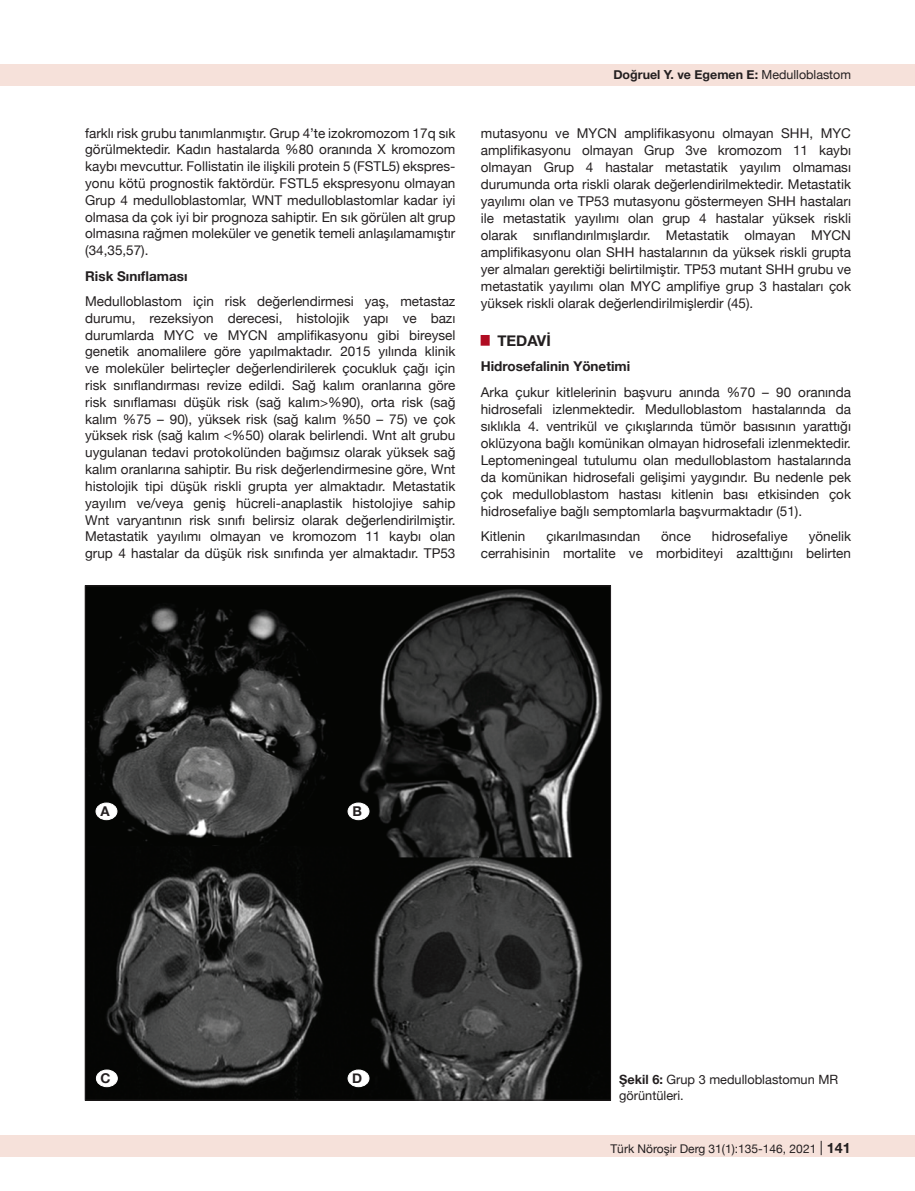
<style>
.page{position:relative;width:915px;height:1191px;background:#fff}
.page>*{position:absolute;margin:0;border:0;box-sizing:border-box;transform-origin:0 0}
.t1{font:700 15px "Helvetica Neue";color:#231f20}
.t2{font:13.5px/16.8px "Helvetica Neue";color:#231f20;text-align:justify}
.t3{font:700 13.5px "Helvetica Neue";color:#231f20}
.t4{font:12.75px/15.8px "Helvetica Neue";color:#231f20}
.t5{font:700 12.45px "Helvetica Neue";color:#231f20}
.t6{font:12px "Helvetica Neue";color:#231f20}
.s1{font-weight:400}
.s2{font-weight:700}
.s3{font-size:14.25px}
.s4{font-weight:700;font-size:14.25px}
</style>
<div class="page">
<div style="left:0;top:1135px;width:914px;height:22px;background:#f6e1da"></div>
<div style="left:0;top:64px;width:914px;height:21px;background:#f6e1da"></div>
<img style="left:87px;top:587px;width:521px;height:511px">
<div style="left:96px;top:803px;width:21px;height:16px;background:#fff;border-radius:50%"></div>
<div style="left:96px;top:803px;width:21px;height:17px;border:1px solid #fff;border-radius:50%"></div>
<div style="left:348px;top:803px;width:21px;height:16px;background:#fff;border-radius:50%"></div>
<div style="left:348px;top:803px;width:21px;height:17px;border:1px solid #fff;border-radius:50%"></div>
<div style="left:96px;top:1070px;width:21px;height:16px;background:#fff;border-radius:50%"></div>
<div style="left:96px;top:1069px;width:21px;height:17px;border:1px solid #fff;border-radius:50%"></div>
<div style="left:348px;top:1070px;width:21px;height:16px;background:#fff;border-radius:50%"></div>
<div style="left:348px;top:1069px;width:21px;height:17px;border:1px solid #fff;border-radius:50%"></div>
<p class="t2" style="left:85px;top:125px;width:371px">farklı risk grubu tanımlanmıştır. Grup 4’te izokromozom 17q sık görülmektedir. Kadın hastalarda %80 oranında X kromozom kaybı mevcuttur. Follistatin ile ilişkili protein 5 (FSTL5) ekspres&shy;yonu kötü prognostik faktördür. FSTL5 ekspresyonu olmayan Grup 4 medulloblastomlar, WNT medulloblastomlar kadar iyi olmasa da çok iyi bir prognoza sahiptir. En sık görülen alt grup olmasına rağmen moleküler ve genetik temeli anlaşılamamıştır (34,35,57).</p>
<p class="t3" style="left:85px;top:265px;width:104px">Risk Sınıflaması</p>
<p class="t2" style="left:85px;top:293px;width:371px">Medulloblastom için risk değerlendirmesi yaş, metastaz durumu, rezeksiyon derecesi, histolojik yapı ve bazı durumlarda MYC ve MYCN amplifikasyonu gibi bireysel genetik anomalilere göre yapılmaktadır. 2015 yılında klinik ve moleküler belirteçler değerlendirilerek çocukluk çağı için risk sınıflandırması revize edildi. Sağ kalım oranlarına göre risk sınıflaması düşük risk (sağ kalım&gt;%90), orta risk (sağ kalım %75 – 90), yüksek risk (sağ kalım %50 – 75) ve çok yüksek risk (sağ kalım &lt;%50) olarak belirlendi. Wnt alt grubu uygulanan tedavi protokolünden bağımsız olarak yüksek sağ kalım oranlarına sahiptir. Bu risk değerlendirmesine göre, Wnt histolojik tipi düşük riskli grupta yer almaktadır. Metastatik yayılım ve/veya geniş hücreli-anaplastik histolojiye sahip Wnt varyantının risk sınıfı belirsiz olarak değerlendirilmiştir.<br>Metastatik yayılımı olmayan ve kromozom 11 kaybı olan grup 4 hastalar da düşük risk sınıfında yer almaktadır. TP53</p>
<p class="t5" style="left:613px;top:65px;width:239px">Doğruel Y. ve Egemen E: <span class="s1">Medulloblastom</span></p>
<p class="t2" style="left:480px;top:125px;width:371px">mutasyonu ve MYCN amplifikasyonu olmayan SHH, MYC amplifikasyonu olmayan Grup 3ve kromozom 11 kaybı olmayan Grup 4 hastalar metastatik yayılım olmaması durumunda orta riskli olarak değerlendirilmektedir. Metastatik yayılımı olan ve TP53 mutasyonu göstermeyen SHH hastaları ile metastatik yayılımı olan grup 4 hastalar yüksek riskli olarak sınıflandırılmışlardır. Metastatik olmayan MYCN amplifikasyonu olan SHH hastalarının da yüksek riskli grupta yer almaları gerektiği belirtilmiştir. TP53 mutant SHH grubu ve metastatik yayılımı olan MYC amplifiye grup 3 hastaları çok yüksek riskli olarak değerlendirilmişlerdir (45).</p>
<p class="t1" style="left:480px;top:329px;width:71px"><sup>█</sup> TEDAVI</p>
<p class="t3" style="left:480px;top:356px;width:151px">Hidrosefalinin Yönetimi</p>
<p class="t2" style="left:480px;top:384px;width:371px">Arka çukur kitlelerinin başvuru anında %70 – 90 oranında hidrosefali izlenmektedir. Medulloblastom hastalarında da sıklıkla 4. ventrikül ve çıkışlarında tümör basısının yarattığı oklüzyona bağlı komünikan olmayan hidrosefali izlenmektedir.<br>Leptomeningeal tutulumu olan medulloblastom hastalarında da komünikan hidrosefali gelişimi yaygındır. Bu nedenle pek çok medulloblastom hastası kitlenin bası etkisinden çok hidrosefaliye bağlı semptomlarla başvurmaktadır (51).</p>
<p class="t2" style="left:480px;top:529px;width:46px">Kitlenin</p>
<p class="t2" style="left:546px;top:529px;width:95px">çıkarılmasından</p>
<p class="t2" style="left:661px;top:529px;width:31px">önce</p>
<p class="t2" style="left:711px;top:529px;width:77px">hidrosefaliye</p>
<p class="t2" style="left:480px;top:529px;width:371px;text-align:right">yönelik<br>cerrahisinin mortalite ve morbiditeyi azalttığını belirten</p>
<p class="t3" style="left:101px;top:801px;width:11px">A</p>
<p class="t3" style="left:352px;top:801px;width:11px">B</p>
<p class="t3" style="left:101px;top:1068px;width:12px">C</p>
<p class="t3" style="left:352px;top:1068px;width:12px">D</p>
<p class="t4" style="left:619px;top:1072px;width:220px"><span class="s2">Şekil 6:</span> Grup 3 medulloblastomun MR görüntüleri.</p>
<p class="t6" style="left:610px;top:1140px;width:263px">Türk Nöroşir Derg 31(1):135-146, 2021 <span class="s3">|</span> <span class="s4">141141</span></p>
</div>
